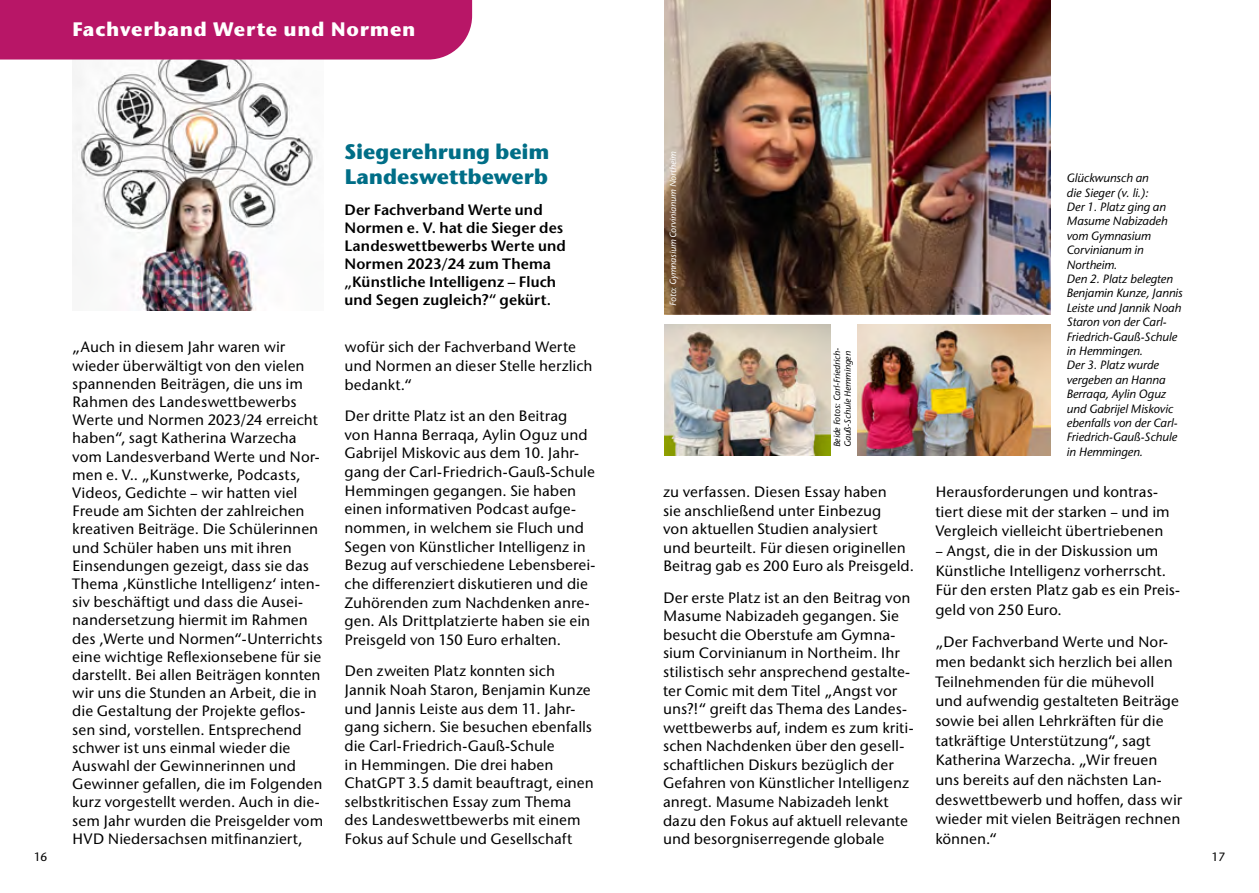
<style>
.page{position:relative;width:1259px;height:893px;background:#fff}
.page>*{position:absolute;margin:0;border:0;box-sizing:border-box;transform-origin:0 0}
.LT_HL_14_pt_türkis_FB_WuN{font:700 21px/25.2px "Stone Sans ITC";color:#006e87}
.Kopfbalken_alle_Seiten_links{font:700 19.5px "Stone Sans ITC";letter-spacing:.04em;color:#fff}
.Lauftext{font:500 15px/18.6px "Stone Sans ITC";color:#000}
.LT_Vorspann{font:600 15px/18px "Stone Sans ITC";letter-spacing:.01em;color:#000}
.Bildunterschrift{font:italic 500 12px/14.4px "Stone Sans ITC";color:#000}
.t1{font:500 12px "Stone Sans ITC";color:#000}
.Fotocredit_schwarz{font:italic 500 9px/10.8px "Stone Sans ITC";letter-spacing:-.01em;color:#000}
.Fotocredit_weiß{font:italic 500 9px "Stone Sans ITC";letter-spacing:-.005em;color:#fff}
</style>
<div class="page">
<img style="left:72px;top:60px;width:244px;height:251px">
<div style="left:0;top:0;width:472px;height:60px;background:#b81667"></div>
<img style="left:664px;top:0;width:386px;height:314px">
<img style="left:664px;top:324px;width:166px;height:132px">
<img style="left:857px;top:324px;width:193px;height:132px">
<p class="Kopfbalken_alle_Seiten_links" style="left:72px;top:16px;width:344px">Fachverband Werte und Normen</p>
<p class="LT_HL_14_pt_türkis_FB_WuN" style="left:344px;top:139px;width:206px">Siegerehrung beim<br>Landeswettbewerb</p>
<p class="LT_Vorspann" style="left:344px;top:201px;width:223px">Der Fachverband Werte und<br>Normen e. V. hat die Sieger des<br>Landeswettbewerbs Werte und<br>Normen 2023/24 zum Thema „Künstliche Intelligenz – Fluch und Segen zugleich?“ gekürt.</p>
<p class="Lauftext" style="left:72px;top:338px;width:252px;line-height:18.1px">„Auch in diesem Jahr waren wir wieder überwältigt von den vielen spannenden Beiträgen, die uns im Rahmen des Landeswettbewerbs Werte und Normen 2023/24 erreicht haben“, sagt Katherina Warzecha vom Landesverband Werte und Nor&shy;men e. V.. „Kunstwerke, Podcasts, Videos, Gedichte – wir hatten viel Freude am Sichten der zahlreichen kreativen Beiträge. Die Schülerinnen und Schüler haben uns mit ihren Einsendungen gezeigt, dass sie das Thema ‚Künstliche Intelligenz‘ inten&shy;siv beschäftigt und dass die Ausei&shy;nandersetzung hiermit im Rahmen des ‚Werte und Normen“-Unterrichts eine wichtige Reflexionsebene für sie darstellt. Bei allen Beiträgen konnten wir uns die Stunden an Arbeit, die in die Gestaltung der Projekte geflos&shy;sen sind, vorstellen. Entsprechend schwer ist uns einmal wieder die Auswahl der Gewinnerinnen und Gewinner gefallen, die im Folgenden kurz vorgestellt werden. Auch in die&shy;sem Jahr wurden die Preisgelder vom HVD Niedersachsen mitfinanziert,</p>
<p class="Lauftext" style="left:344px;top:338px;width:250px">wofür sich der Fachverband Werte und Normen an dieser Stelle herzlich bedankt.“</p>
<p class="Lauftext" style="left:344px;top:407px;width:252px">Der dritte Platz ist an den Beitrag von Hanna Berraqa, Aylin Oguz und Gabrijel Miskovic aus dem 10. Jahr&shy;gang der Carl-Friedrich-Gauß-Schule Hemmingen gegangen. Sie haben einen informativen Podcast aufge&shy;nommen, in welchem sie Fluch und Segen von Künstlicher Intelligenz in Bezug auf verschiedene Lebensberei&shy;che differenziert diskutieren und die Zuhörenden zum Nachdenken anre&shy;gen. Als Drittplatzierte haben sie ein Preisgeld von 150 Euro erhalten.</p>
<p class="Lauftext" style="left:344px;top:662px;width:251px">Den zweiten Platz konnten sich Jannik Noah Staron, Benjamin Kunze und Jannis Leiste aus dem 11. Jahr&shy;gang sichern. Sie besuchen ebenfalls die Carl-Friedrich-Gauß-Schule<br>in Hemmingen. Die drei haben ChatGPT 3.5 damit beauftragt, einen selbstkritischen Essay zum Thema des Landeswettbewerbs mit einem Fokus auf Schule und Gesellschaft</p>
<p class="Fotocredit_weiß" style="left:667px;top:306px;width:155px;rotate:-90deg">Foto: Gymnasium Corvinianum Northeim</p>
<p class="Fotocredit_schwarz" style="left:831px;top:447px;width:100px;rotate:-90deg">Beide Fotos: Carl-Friedrich-<br>Gauß-Schule Hemmingen</p>
<p class="Lauftext" style="left:663px;top:483px;width:252px">zu verfassen. Diesen Essay haben<br>sie anschließend unter Einbezug<br>von aktuellen Studien analysiert<br>und beurteilt. Für diesen originellen Beitrag gab es 200 Euro als Preisgeld.</p>
<p class="Lauftext" style="left:663px;top:588px;width:252px">Der erste Platz ist an den Beitrag von Masume Nabizadeh gegangen. Sie besucht die Oberstufe am Gymna&shy;sium Corvinianum in Northeim. Ihr stilistisch sehr ansprechend gestalte&shy;ter Comic mit dem Titel „Angst vor uns?!“ greift das Thema des Landes&shy;wettbewerbs auf, indem es zum kriti&shy;schen Nachdenken über den gesell&shy;schaftlichen Diskurs bezüglich der Gefahren von Künstlicher Intelligenz anregt. Masume Nabizadeh lenkt dazu den Fokus auf aktuell relevante und besorgniserregende globale</p>
<p class="Bildunterschrift" style="left:1066px;top:171px;width:117px">Glückwunsch an<br>die Sieger (v. li.):<br>Der 1. Platz ging an<br>Masume Nabizadeh vom Gymnasium<br>Corvinianum in<br>Northeim.<br>Den 2. Platz belegten<br>Benjamin Kunze, Jannis<br>Leiste und Jannik Noah<br>Staron von der Carl-<br>Friedrich-Gauß-Schule in Hemmingen.</p>
<p class="Bildunterschrift" style="left:1066px;top:358px;width:112px">Der 3. Platz wurde vergeben an Hanna<br>Berraqa, Aylin Oguz und Gabrijel Miskovic ebenfalls von der Carl-<br>Friedrich-Gauß-Schule in Hemmingen.</p>
<p class="Lauftext" style="left:935px;top:482px;width:236px;line-height:19.6px">Herausforderungen und kontras&shy;tiert diese mit der starken – und im<br>Vergleich vielleicht übertriebenen</p>
<p class="Lauftext" style="left:935px;top:541px;width:246px;line-height:19.6px">– Angst, die in der Diskussion um<br>Künstliche Intelligenz vorherrscht.<br>Für den ersten Platz gab es ein Preis&shy;geld von 250 Euro.</p>
<p class="Lauftext" style="left:935px;top:632px;width:248px;line-height:19.6px">„Der Fachverband Werte und Nor&shy;men bedankt sich herzlich bei allen<br>Teilnehmenden für die mühevoll und aufwendig gestalteten Beiträge sowie bei allen Lehrkräften für die tatkräftige Unterstützung“, sagt<br>Katherina Warzecha. „Wir freuen uns bereits auf den nächsten Lan&shy;deswettbewerb und hoffen, dass wir wieder mit vielen Beiträgen rechnen können.“</p>
<p class="t1" style="left:34px;top:849px;width:15px">16</p>
<p class="t1" style="left:1211px;top:849px;width:15px">17</p>
</div>
